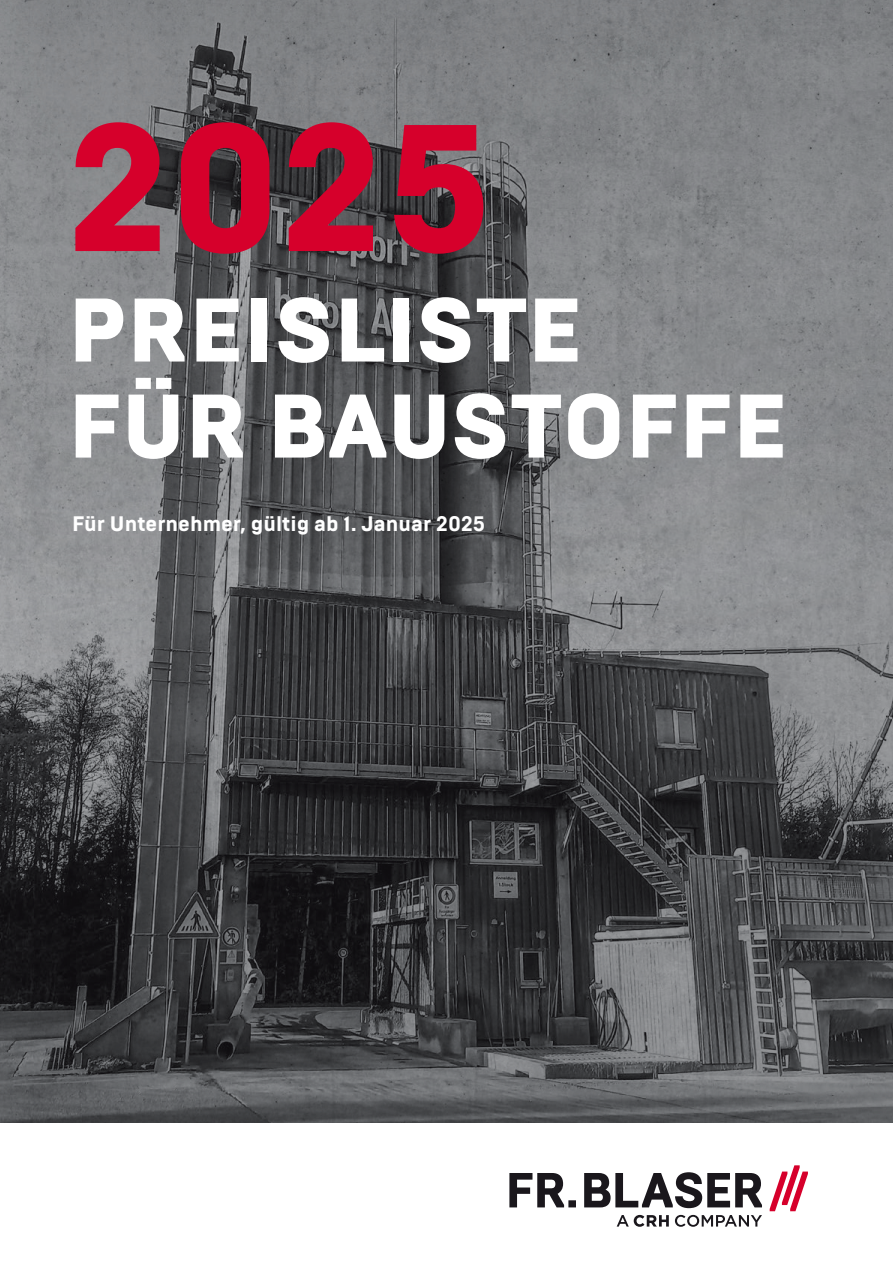
<style>
.page{position:relative;width:893px;height:1263px;background:#fff}
.page>*{position:absolute;margin:0;border:0;box-sizing:border-box;transform-origin:0 0}
.t1{font:900 180px "Brutal Type";color:#d6002b}
.t2{font:900 90px/96px "Brutal Type";color:#fff}
.t3{font:800 21px "Brutal Type";color:#fff}
</style>
<div class="page">
<img style="left:0;top:0;width:893px;height:1123px">
<svg style="left:509px;top:1172px;width:253px;height:36px"></svg>
<svg style="left:770px;top:1165px;width:38px;height:46px"></svg>
<svg style="left:617px;top:1215px;width:52px;height:12px"></svg>
<svg style="left:675px;top:1215px;width:87px;height:12px"></svg>
<h1 class="t1" style="left:68px;top:76px;width:427px">2025</h1>
<h2 class="t2" style="left:68px;top:282px;width:721px">PREISLISTE<br>FÜR BAUSTOFFE</h2>
<p class="t3" style="left:72px;top:511px;width:414px">Für Unternehmer, gültig ab 1. Januar 2025</p>
</div>
